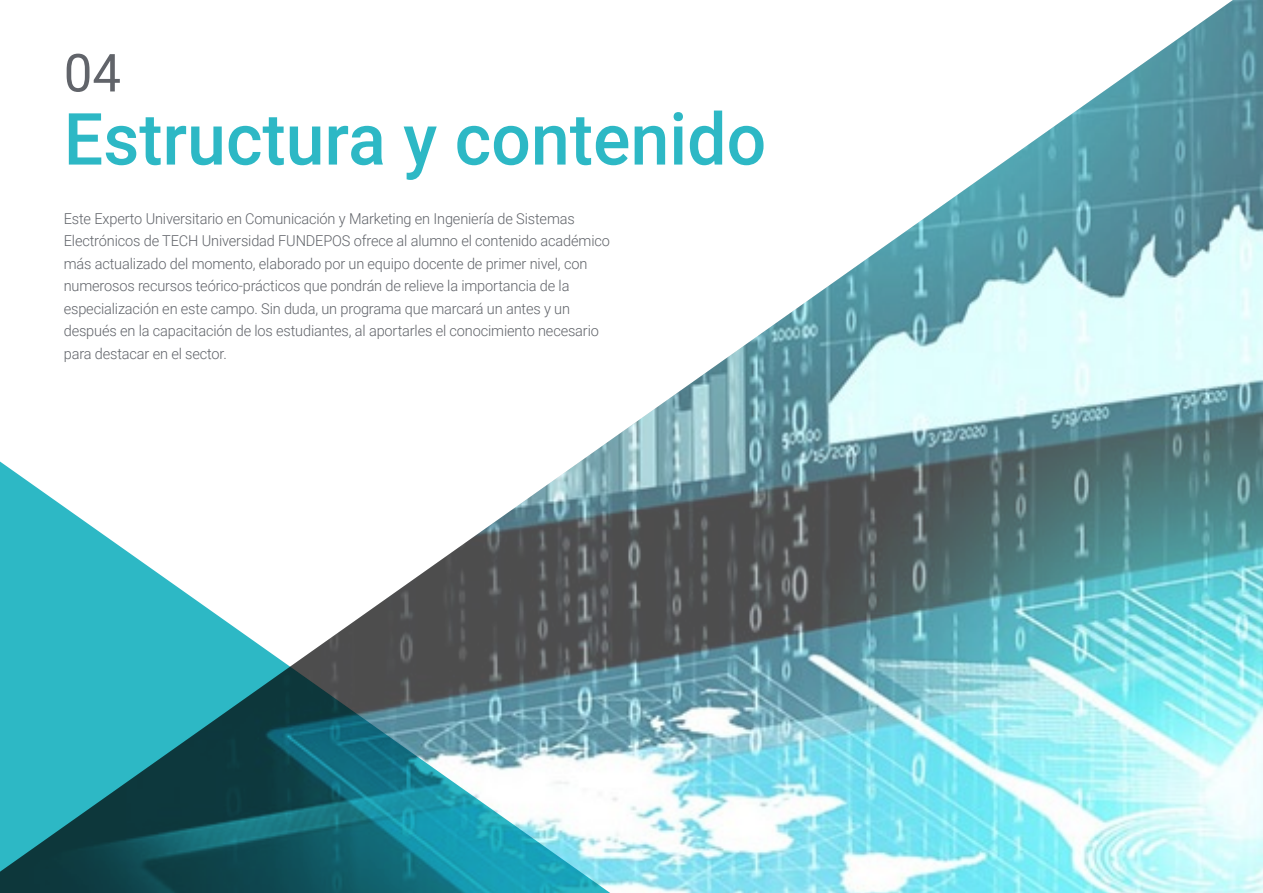
<style>
.page{position:relative;width:1263px;height:893px;background:#fff}
.page>*{position:absolute;margin:0;border:0;box-sizing:border-box;transform-origin:0 0}
.t1{font:500 72px "Roboto";color:#2db8c5}
.t2{font:52.5px "Roboto";color:#61646a}
.t3{font:300 15px/22.5px "Roboto";letter-spacing:-.01em;color:#61646a}
</style>
<div class="page">
<img style="left:602px;top:0;width:661px;height:893px">
<svg style="left:0;top:446px;width:640px;height:447px"></svg>
<h2 class="t2" style="left:64px;top:36px;width:59px">04</h2>
<h1 class="t1" style="left:64px;top:89px;width:704px">Estructura y contenido</h1>
<p class="t3" style="left:64px;top:207px;width:548px">Este Experto Universitario en Comunicación y Marketing en Ingeniería de Sistemas Electrónicos de TECH Universidad FUNDEPOS ofrece al alumno el contenido académico más actualizado del momento, elaborado por un equipo docente de primer nivel, con numerosos recursos teórico-prácticos que pondrán de relieve la importancia de la especialización en este campo. Sin duda, un programa que marcará un antes y un después en la capacitación de los estudiantes, al aportarles el conocimiento necesario para destacar en el sector.</p>
</div>
